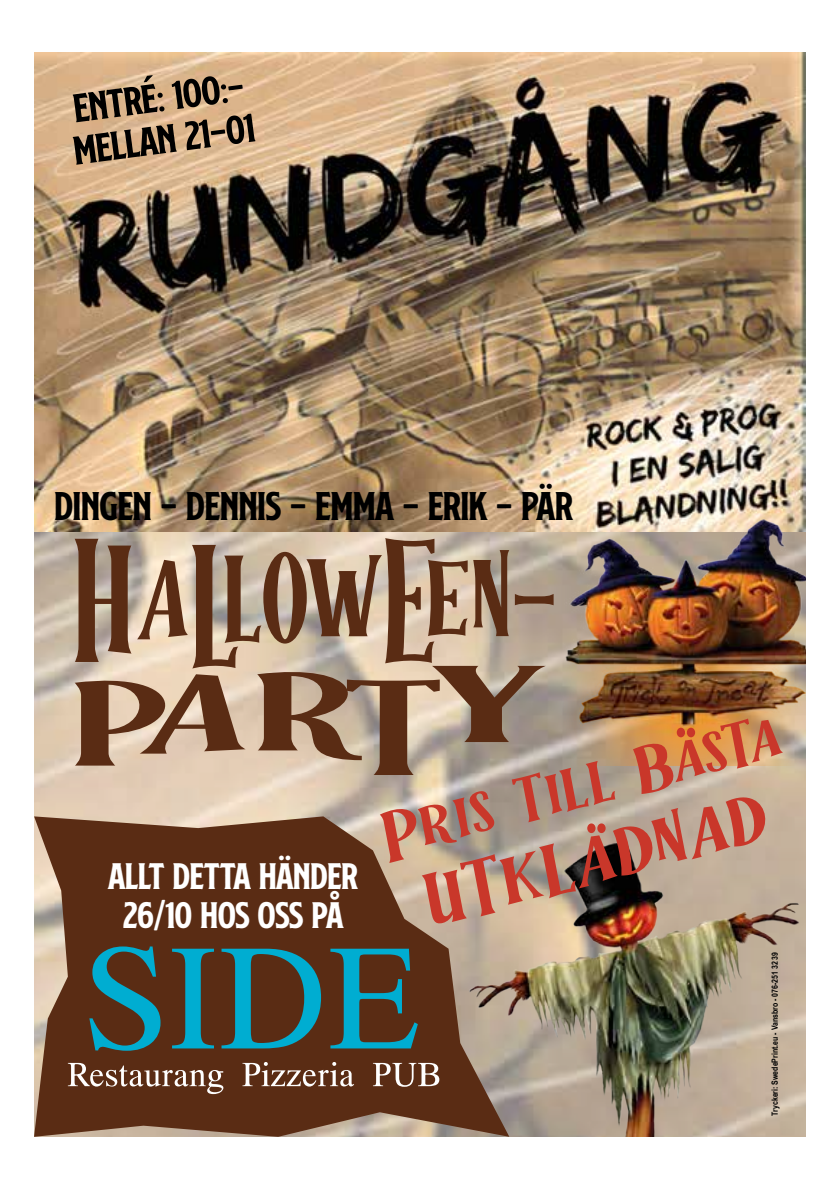
<style>
.page{position:relative;width:840px;height:1191px;background:#fff}
.page>*{position:absolute;margin:0;border:0;box-sizing:border-box;transform-origin:0 0}
.t1{font:61.6px/74px "Halloween Spooky";color:#c9372a;text-align:center;scale:1.41 1}
.t2{font:46.6px/42px "SS Nickson One";color:#000}
.t3{font:43px/38.8px "SS Nickson One";color:#fff;text-align:center}
.t4{font:700 8.4px "Arial Narrow";color:#000}
</style>
<div class="page">
<img style="left:34px;top:531px;width:771px;height:285px">
<svg style="left:34px;top:816px;width:407px;height:320px;background:#724a32"></svg>
<img style="left:34px;top:52px;width:771px;height:479px">
<svg style="left:75px;top:538px;width:434px;height:130px;background:#a98e78"></svg>
<svg style="left:514px;top:594px;width:39px;height:11px"></svg>
<svg style="left:75px;top:668px;width:170px;height:97px;background:#ac8c75"></svg>
<svg style="left:257px;top:661px;width:288px;height:114px;background:#a38975"></svg>
<img style="left:556px;top:506px;width:249px;height:259px">
<img style="left:441px;top:799px;width:364px;height:337px">
<div style="left:676px;top:727px;width:8px;height:10px;background:#c9372a;border-radius:50%"></div>
<div style="left:686px;top:727px;width:8px;height:10px;background:#c9372a;border-radius:50%"></div>
<div style="left:587px;top:823px;width:8px;height:10px;background:#c9372a;border-radius:50%"></div>
<div style="left:597px;top:823px;width:8px;height:10px;background:#c9372a;border-radius:50%"></div>
<svg style="left:89px;top:946px;width:71px;height:104px;background:#385c5b"></svg>
<svg style="left:172px;top:948px;width:42px;height:100px;background:#336263"></svg>
<svg style="left:221px;top:948px;width:100px;height:100px;background:#395a58"></svg>
<svg style="left:330px;top:948px;width:87px;height:100px;background:#3b5753"></svg>
<svg style="left:68px;top:1063px;width:155px;height:31px;background:#7e5a47"></svg>
<svg style="left:242px;top:1062px;width:112px;height:24px"></svg>
<svg style="left:373px;top:1063px;width:66px;height:23px"></svg>
<p class="t2" style="left:66px;top:84px;width:183px;rotate:-7deg">ENTRÉ: 100:-<br>MELLAN 21-01</p>
<p class="t2" style="left:54px;top:480px;width:519px">DINGEN - DENNIS - EMMA - ERIK - PÄR</p>
<p class="t3" style="left:108px;top:853px;width:250px">ALLT DETTA HÄNDER<br>26/10 HOS OSS PÅ</p>
<h1 class="t1" style="left:372px;top:802px;width:293px;rotate:-14deg">Pris till Basta<br>UTKLADNAD</h1>
<p class="t4" style="left:768px;top:1115px;width:165px;rotate:-90deg">Tryckeri: SwedePrint.eu - Vansbro - 076-251 32 39</p>
</div>
